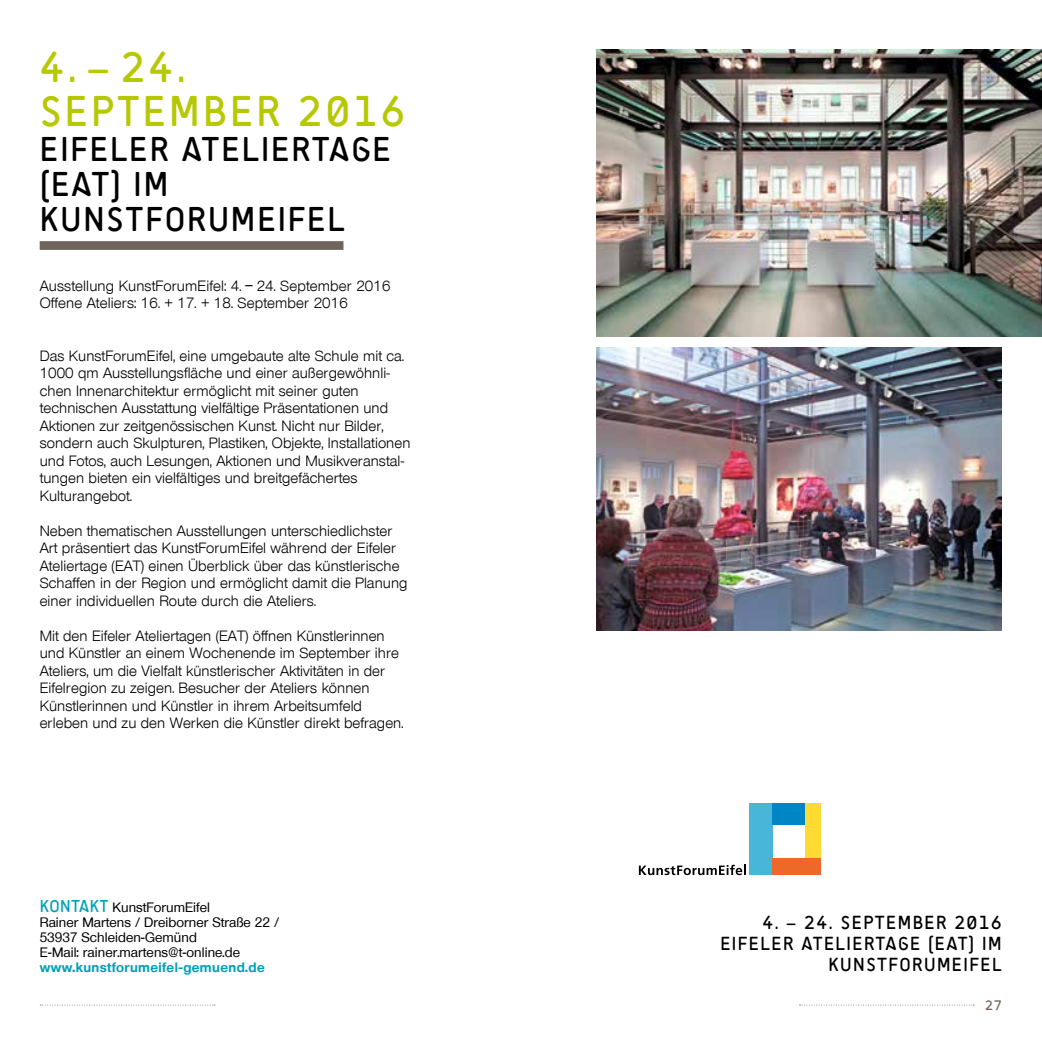
<style>
.page{position:relative;width:1042px;height:1042px;background:#fff}
.page>*{position:absolute;margin:0;border:0;box-sizing:border-box;transform-origin:0 0}
.t1{font:43.75px/43.8px "Sci Fly Sans";letter-spacing:.075em;color:#b6c800}
.t2{font:35px/35px "Sci Fly Sans";letter-spacing:.055em;color:#000}
.t3{font:19.25px/21px "Sci Fly Sans";letter-spacing:.075em;color:#000;text-align:right}
.t4{font:14.53px/17.5px "Olnova";letter-spacing:.005em;color:#000}
.t5{font:14px "Sci Fly Sans";color:#71645c}
.t6{font:500 13.3px/14.9px "Olnova";letter-spacing:.005em;color:#000}
.t7{font:700 13.3px "Olnova";letter-spacing:.03em;color:#00a1b7}
.s1{font-family:"Sci Fly Sans";font-weight:400;font-size:17.5px;color:#00a1b7}
</style>
<div class="page">
<svg style="left:799px;top:1004px;width:175px;height:1px"></svg>
<svg style="left:40px;top:1004px;width:175px;height:1px"></svg>
<div style="left:40px;top:241px;width:303px;height:9px;background:#71645c"></div>
<div style="left:749px;top:803px;width:23px;height:72px;background:#48b6d8"></div>
<div style="left:772px;top:803px;width:33px;height:22px;background:#0086c6"></div>
<div style="left:805px;top:803px;width:15px;height:55px;background:#ffda33"></div>
<div style="left:772px;top:858px;width:48px;height:17px;background:#ed6829"></div>
<svg style="left:639px;top:864px;width:107px;height:11px"></svg>
<img style="left:596px;top:50px;width:446px;height:286px">
<img style="left:596px;top:347px;width:406px;height:283px">
<h1 class="t1" style="left:40px;top:48px;width:367px">4. – 24.<br>SEPTEMBER 2016</h1>
<h2 class="t2" style="left:40px;top:134px;width:353px">EIFELER ATELIERTAGE (EAT) IM<br>KUNSTFORUMEIFEL</h2>
<p class="t4" style="left:40px;top:277px;width:352px">Ausstellung KunstForumEifel: 4. – 24. September 2016<br>Offene Ateliers: 16. + 17. + 18. September 2016</p>
<p class="t4" style="left:40px;top:347px;width:372px">Das KunstForumEifel, eine umgebaute alte Schule mit ca.<br>1000 qm Ausstellungsfläche und einer außergewöhnli&shy;chen Innenarchitektur ermöglicht mit seiner guten technischen Ausstattung vielfältige Präsentationen und Aktionen zur zeitgenössischen Kunst. Nicht nur Bilder, sondern auch Skulpturen, Plastiken, Objekte, Installationen und Fotos, auch Lesungen, Aktionen und Musikveranstal&shy;tungen bieten ein vielfältiges und breitgefächertes Kulturangebot.</p>
<p class="t4" style="left:40px;top:522px;width:369px">Neben thematischen Ausstellungen unterschiedlichster Art präsentiert das KunstForumEifel während der Eifeler Ateliertage (EAT) einen Überblick über das künstlerische Schaffen in der Region und ermöglicht damit die Planung einer individuellen Route durch die Ateliers.</p>
<p class="t4" style="left:40px;top:627px;width:365px">Mit den Eifeler Ateliertagen (EAT) öffnen Künstlerinnen und Künstler an einem Wochenende im September ihre Ateliers, um die Vielfalt künstlerischer Aktivitäten in der Eifelregion zu zeigen. Besucher der Ateliers können Künstlerinnen und Künstler in ihrem Arbeitsumfeld erleben und zu den Werken die Künstler direkt befragen.</p>
<p class="t6" style="left:40px;top:900px;width:241px"><span class="s1">KONTAKT</span> KunstForumEifel<br>Rainer Martens / Dreiborner Straße 22 /<br>53937 Schleiden-Gemünd<br>E-Mail: rainer.martens@t-online.de</p>
<p class="t7" style="left:40px;top:961px;width:226px">www.kunstforumeifel-gemuend.de</p>
<h3 class="t3" style="left:720px;top:913px;width:283px">4. – 24. SEPTEMBER 2016<br>EIFELER ATELIERTAGE (EAT) IM<br>KUNSTFORUMEIFEL</h3>
<p class="t5" style="left:985px;top:999px;width:18px">27</p>
</div>
